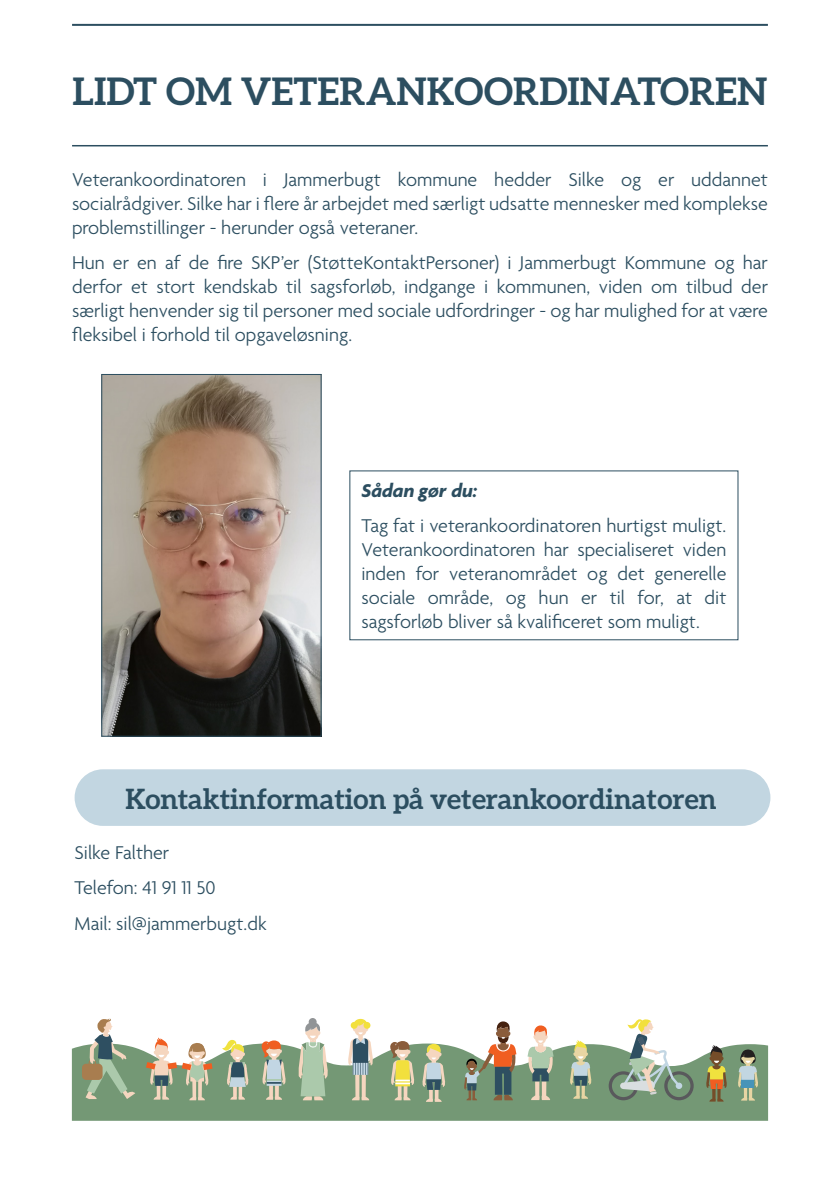
<style>
.page{position:relative;width:840px;height:1191px;background:#fff}
.page>*{position:absolute;margin:0;border:0;box-sizing:border-box;transform-origin:0 0}
.overskrift{font:700 38px "Aleo";color:#2c4e60}
.brødtekst{font:700 28px "Aleo";color:#2c4e60}
.brødtekst-2{font:300 20px/24px "Agenda";color:#2c4e60;text-align:justify}
.brødtekst-3{font:italic 700 20px "Agenda";color:#2c4e60}
</style>
<div class="page">
<svg style="left:72px;top:1043px;width:695px;height:77px;background:#7d9e7e"></svg>
<hr style="left:72px;top:24px;width:695px;height:2px;background:#2c4e60">
<hr style="left:72px;top:145px;width:695px;height:1px;background:#2c4e60">
<img style="left:103px;top:376px;width:216px;height:358px">
<div style="left:101px;top:374px;width:220px;height:362px;border:1px solid #2c4e60"></div>
<div style="left:75px;top:769px;width:695px;height:57px;background:#c2d6e1;border-radius:28px"></div>
<svg style="left:464px;top:1021px;width:52px;height:79px"></svg>
<svg style="left:146px;top:1037px;width:66px;height:63px"></svg>
<svg style="left:298px;top:1018px;width:29px;height:82px"></svg>
<svg style="left:348px;top:1018px;width:25px;height:82px"></svg>
<svg style="left:388px;top:1041px;width:26px;height:59px;background:#b9b67f"></svg>
<svg style="left:259px;top:1040px;width:26px;height:59px;background:#b2af98"></svg>
<svg style="left:82px;top:1018px;width:53px;height:81px"></svg>
<svg style="left:608px;top:1019px;width:85px;height:81px"></svg>
<svg style="left:422px;top:1043px;width:23px;height:58px"></svg>
<svg style="left:222px;top:1039px;width:26px;height:60px;background:#a6b295"></svg>
<svg style="left:527px;top:1025px;width:26px;height:75px"></svg>
<svg style="left:706px;top:1044px;width:20px;height:57px"></svg>
<svg style="left:569px;top:1040px;width:22px;height:58px"></svg>
<svg style="left:737px;top:1049px;width:20px;height:51px"></svg>
<p class="overskrift" style="left:72px;top:70px;width:696px">LIDT OM VETERANKOORDINATOREN</p>
<p class="brødtekst-2" style="left:72px;top:169px;width:697px">Veterankoordinatoren i Jammerbugt kommune hedder Silke og er uddannet socialrådgiver. Silke har i flere år arbejdet med særligt udsatte mennesker med komplekse problemstillinger - herunder også veteraner.</p>
<p class="brødtekst-2" style="left:72px;top:252px;width:697px">Hun er en af de fire SKP’er (StøtteKontaktPersoner) i Jammerbugt Kommune og har derfor et stort kendskab til sagsforløb, indgange i kommunen, viden om tilbud der særligt henvender sig til personer med sociale udfordringer - og har mulighed for at være fleksibel i forhold til opgaveløsning.</p>
<p class="brødtekst-3" style="left:361px;top:479px;width:117px">Sådan gør du:</p>
<p class="brødtekst-2" style="left:361px;top:515px;width:366px">Tag fat i veterankoordinatoren hurtigst muligt.<br>Veterankoordinatoren har specialiseret viden inden for veteranområdet og det generelle sociale område, og hun er til for, at dit sagsforløb bliver så kvalificeret som muligt.</p>
<p class="brødtekst" style="left:125px;top:782px;width:592px">Kontaktinformation på veterankoordinatoren</p>
<p class="brødtekst-2" style="left:75px;top:842px;width:96px">Silke Falther</p>
<p class="brødtekst-2" style="left:75px;top:877px;width:142px">Telefon: 41 91 11 50</p>
<p class="brødtekst-2" style="left:75px;top:912px;width:193px">Mail: sil@jammerbugt.dk</p>
</div>
